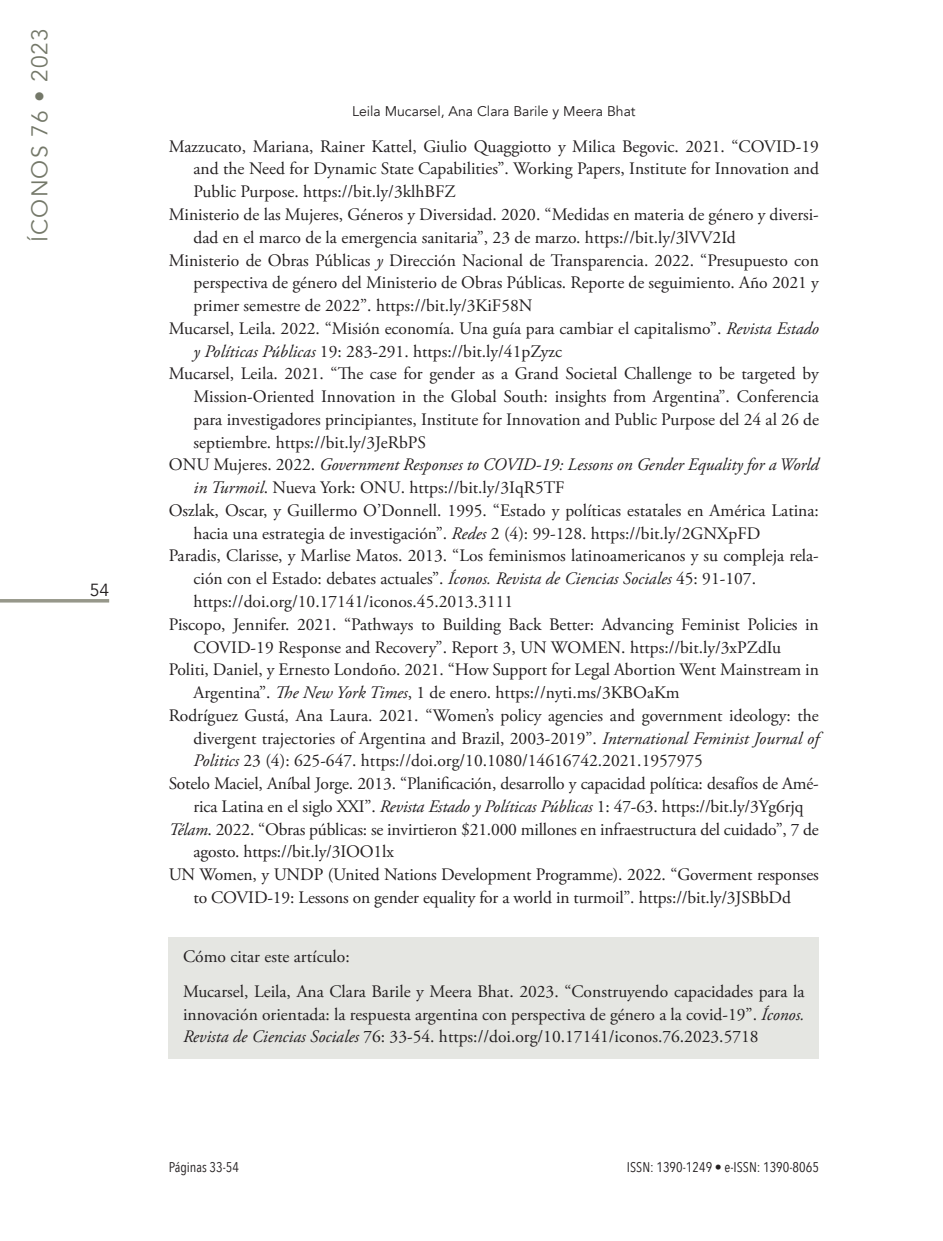
<style>
.page{position:relative;width:943px;height:1241px;background:#fff}
.page>*{position:absolute;margin:0;border:0;box-sizing:border-box;transform-origin:0 0}
.t1{font:22.75px "Avenir";letter-spacing:.05em;color:#747869}
.bibliografia{font:17.5px/22.8px "Adobe Garamond Pro";color:#231f20}
.bibliografia-2{font:italic 17.5px/22.8px "Adobe Garamond Pro";color:#231f20}
.texto{font:17.5px "Adobe Garamond Pro";color:#231f20}
.t2{font:17.5px "Avenir";color:#231f20}
.t3{font:14px "Avenir Next Condensed";color:#231f20}
.t4{font:14px "Avenir";color:#231f20}
.s1{font-style:italic}
.s2{font-style:normal}
</style>
<div class="page">
<hr style="left:0;top:599px;width:109px;height:3px;background:#96978a">
<div style="left:169px;top:936px;width:650px;height:122px;background:#e5e6e2"></div>
<h1 class="t1" style="left:26px;top:242px;width:215px;rotate:-90deg">ÍCONOS 76 • 2023</h1>
<p class="t2" style="left:90px;top:579px;width:21px">54</p>
<p class="t4" style="left:352px;top:103px;width:285px">Leila Mucarsel, Ana Clara Barile y Meera Bhat</p>
<p class="bibliografia" style="left:193px;top:135px;width:627px;text-align:justify;text-indent:-25px">Mazzucato, Mariana, Rainer Kattel, Giulio Quaggiotto y Milica Begovic. 2021. “COVID-19 and the Need for Dynamic State Capabilities”. Working Papers, Institute for Innovation and Public Purpose. https://bit.ly/3klhBFZ</p>
<p class="bibliografia" style="left:193px;top:204px;width:627px;text-indent:-25px">Ministerio de las Mujeres, Géneros y Diversidad. 2020. “Medidas en materia de género y diversi&shy;dad en el marco de la emergencia sanitaria”, 23 de marzo. https://bit.ly/3lVV2Id</p>
<p class="bibliografia" style="left:193px;top:249px;width:627px;text-align:justify;text-indent:-25px">Ministerio de Obras Públicas <span class="s1">y</span> Dirección Nacional de Transparencia. 2022. “Presupuesto con perspectiva de género del Ministerio de Obras Públicas. Reporte de seguimiento. Año 2021 y primer semestre de 2022”. https://bit.ly/3KiF58N</p>
<p class="bibliografia" style="left:193px;top:317px;width:627px;text-indent:-25px">Mucarsel, Leila. 2022. “Misión economía. Una guía para cambiar el capitalismo”. <span class="s1">Revista Estado y Políticas Públicas</span> 19: 283-291. https://bit.ly/41pZyzc</p>
<p class="bibliografia" style="left:193px;top:363px;width:627px;text-align:justify;text-indent:-25px">Mucarsel, Leila. 2021. “The case for gender as a Grand Societal Challenge to be targeted by Mission-Oriented Innovation in the Global South: insights from Argentina”. Conferencia para investigadores principiantes, Institute for Innovation and Public Purpose del 24 al 26 de septiembre. https://bit.ly/3JeRbPS</p>
<p class="bibliografia-2" style="left:193px;top:454px;width:627px;text-indent:-25px"><span class="s2">ONU Mujeres. 2022.</span> Government Responses to COVID-19: Lessons on Gender Equality for a World in Turmoil<span class="s2">. Nueva York: ONU. https://bit.ly/3IqR5TF</span></p>
<p class="bibliografia" style="left:193px;top:499px;width:627px;text-indent:-25px">Oszlak, Oscar, y Guillermo O’Donnell. 1995. “Estado y políticas estatales en América Latina: hacia una estrategia de investigación”. <span class="s1">Redes</span> 2 (4): 99-128. https://bit.ly/2GNXpFD</p>
<p class="bibliografia" style="left:193px;top:545px;width:627px;text-indent:-25px">Paradis, Clarisse, y Marlise Matos. 2013. “Los feminismos latinoamericanos y su compleja rela&shy;ción con el Estado: debates actuales”. <span class="s1">Íconos. Revista de Ciencias Sociales</span> 45: 91-107.</p>
<p class="bibliografia" style="left:193px;top:590px;width:321px">https://doi.org/10.17141/iconos.45.2013.3111</p>
<p class="bibliografia" style="left:193px;top:613px;width:626px;text-indent:-25px">Piscopo, Jennifer. 2021. “Pathways to Building Back Better: Advancing Feminist Policies in<br>COVID-19 Response and Recovery”. Report 3, UN WOMEN. https://bit.ly/3xPZdIu</p>
<p class="bibliografia" style="left:193px;top:659px;width:627px;text-indent:-25px">Politi, Daniel, y Ernesto Londoño. 2021. “How Support for Legal Abortion Went Mainstream in<br>Argentina”. <span class="s1">The New York Times</span>, 1 de enero. https://nyti.ms/3KBOaKm</p>
<p class="bibliografia" style="left:193px;top:704px;width:627px;text-align:justify;text-indent:-25px">Rodríguez Gustá, Ana Laura. 2021. “Women’s policy agencies and government ideology: the divergent trajectories of Argentina and Brazil, 2003-2019”. <span class="s1">International Feminist Journal of Politics</span> 23 (4): 625-647. https://doi.org/10.1080/14616742.2021.1957975</p>
<p class="bibliografia" style="left:169px;top:772px;width:651px;text-align:center">Sotelo Maciel, Aníbal Jorge. 2013. “Planificación, desarrollo y capacidad política: desafíos de Amé&shy;rica Latina en el siglo XXI”. <span class="s1">Revista Estado y Políticas Públicas</span> 1: 47-63. https://bit.ly/3Yg6rjq</p>
<p class="bibliografia" style="left:193px;top:818px;width:627px;text-indent:-25px"><span class="s1">Télam</span>. 2022. “Obras públicas: se invirtieron $21.000 millones en infraestructura del cuidado”, 7 de agosto. https://bit.ly/3IOO1lx</p>
<p class="bibliografia" style="left:169px;top:863px;width:651px;text-align:center">UN Women, y UNDP (United Nations Development Programme). 2022. “Goverment responses to COVID-19: Lessons on gender equality for a world in turmoil”. https://bit.ly/3JSBbDd</p>
<p class="texto" style="left:183px;top:945px;width:168px">Cómo citar este artículo:</p>
<p class="bibliografia" style="left:183px;top:980px;width:623px;text-align:justify">Mucarsel, Leila, Ana Clara Barile y Meera Bhat. 2023. “Construyendo capacidades para la innovación orientada: la respuesta argentina con perspectiva de género a la covid-19”. <span class="s1">Íconos.<br>Revista de Ciencias Sociales</span> 76: 33-54. https://doi.org/10.17141/iconos.76.2023.5718</p>
<p class="t3" style="left:169px;top:1154px;width:72px">Páginas 33-54</p>
<p class="t3" style="left:627px;top:1154px;width:193px">ISSN: 1390-1249 • e-ISSN: 1390-8065</p>
</div>
